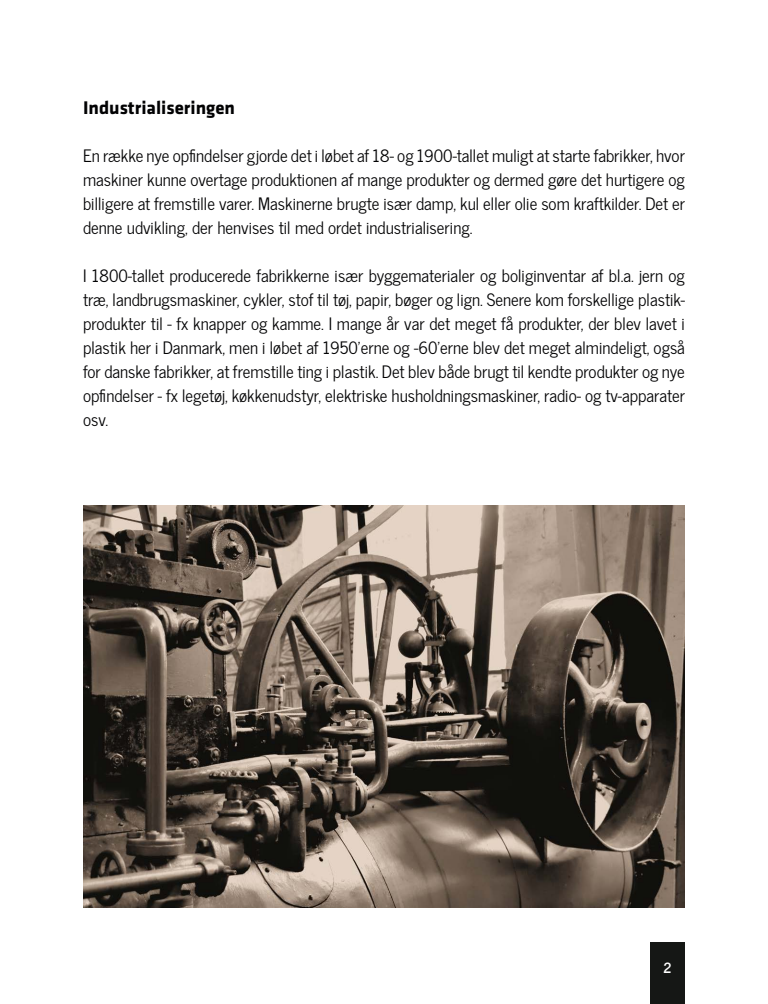
<style>
.page{position:relative;width:768px;height:1004px;background:#fff}
.page>*{position:absolute;margin:0;border:0;box-sizing:border-box;transform-origin:0 0}
.t1{font:700 19px "Klavika";color:#020203}
.t2{font:17px/24px "News Cycle";color:#020203;text-align:justify}
.t3{font:700 14px "News Cycle";color:#fff}
</style>
<div class="page">
<div style="left:650px;top:942px;width:35px;height:62px;background:#151715"></div>
<img style="left:83px;top:506px;width:602px;height:401px">
<p class="t1" style="left:83px;top:98px;width:154px">Industrialiseringen</p>
<p class="t2" style="left:83px;top:143px;width:604px">En række nye opfindelser gjorde det i løbet af 18- og 1900-tallet muligt at starte fabrikker, hvor maskiner kunne overtage produktionen af mange produkter og dermed gøre det hurtigere og billigere at fremstille varer. Maskinerne brugte især damp, kul eller olie som kraftkilder. Det er denne udvikling, der henvises til med ordet industrialisering.</p>
<p class="t2" style="left:83px;top:263px;width:604px">I 1800-tallet producerede fabrikkerne især byggematerialer og boliginventar af bl.a. jern og træ, landbrugsmaskiner, cykler, stof til tøj, papir, bøger og lign. Senere kom forskellige plastik&shy;produkter til - fx knapper og kamme. I mange år var det meget få produkter, der blev lavet i plastik her i Danmark, men i løbet af 1950’erne og -60’erne blev det meget almindeligt, også for danske fabrikker, at fremstille ting i plastik. Det blev både brugt til kendte produkter og nye opfindelser - fx legetøj, køkkenudstyr, elektriske husholdningsmaskiner, radio- og tv-apparater osv.</p>
<p class="t3" style="left:663px;top:955px;width:10px">2</p>
</div>
